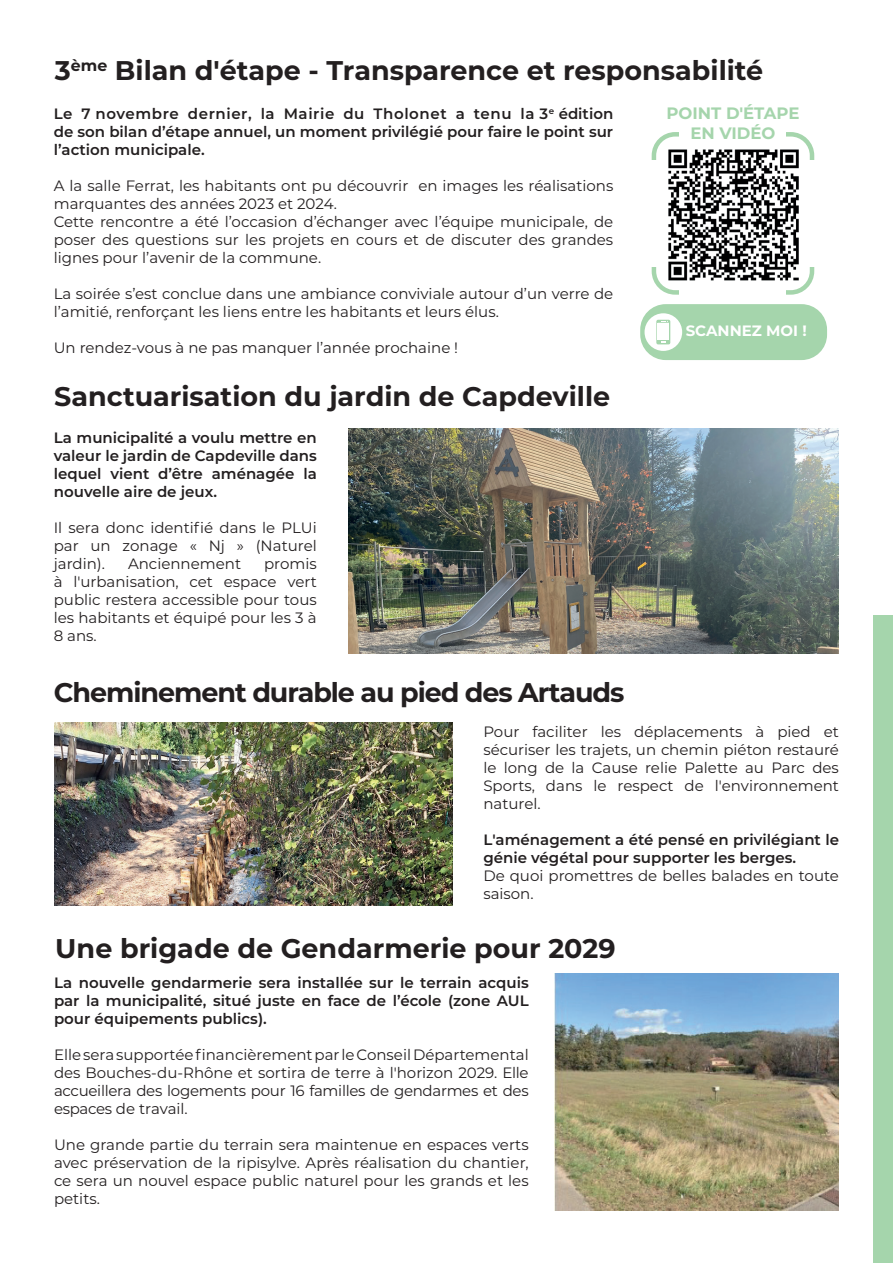
<style>
.page{position:relative;width:893px;height:1263px;background:#fff}
.page>*{position:absolute;margin:0;border:0;box-sizing:border-box;transform-origin:0 0}
.t1{font:700 27px "Montserrat";color:#231f20}
.t2{font:700 27px "Montserrat";letter-spacing:-.04em;color:#231f20}
.t3{font:700 16.5px/19.8px "Montserrat";color:#a5d5ac;text-align:center}
.t4{font:15px/18px "Montserrat";color:#231f20;text-align:justify}
.t5{font:600 15px/18px "Montserrat";color:#231f20;text-align:justify}
.t6{font:700 15px "Montserrat";color:#fff}
</style>
<div class="page">
<div style="left:652px;top:132px;width:162px;height:163px;border:4px solid #a5d5ac;border-radius:21px"></div>
<div style="left:614px;top:160px;width:238px;height:107px;background:#fff"></div>
<div style="left:680px;top:95px;width:106px;height:237px;background:#fff"></div>
<div style="left:874px;top:615px;width:19px;height:648px;background:#a5d5ac"></div>
<img style="left:668px;top:149px;width:131px;height:132px">
<img style="left:349px;top:428px;width:490px;height:225px">
<img style="left:54px;top:722px;width:399px;height:183px">
<img style="left:555px;top:974px;width:284px;height:236px">
<svg style="left:640px;top:304px;width:187px;height:56px;background:#b2dbb8"></svg>
<h1 class="t1" style="left:55px;top:51px;width:710px">3<sup>ème</sup> Bilan d'étape - Transparence et responsabilité</h1>
<p class="t5" style="left:54px;top:104px;width:561px">Le 7 novembre dernier, la Mairie du Tholonet a tenu la 3<sup>e</sup> édition de son bilan d’étape annuel, un moment privilégié pour faire le point sur l’action municipale.</p>
<p class="t4" style="left:54px;top:176px;width:561px;text-align:left">A la salle Ferrat, les habitants ont pu découvrir en images les réalisations marquantes des années 2023 et 2024.<br>Cette rencontre a été l’occasion d’échanger avec l’équipe municipale, de poser des questions sur les projets en cours et de discuter des grandes lignes pour l’avenir de la commune.</p>
<p class="t4" style="left:54px;top:284px;width:561px">La soirée s’est conclue dans une ambiance conviviale autour d’un verre de l’amitié, renforçant les liens entre les habitants et leurs élus.</p>
<p class="t4" style="left:54px;top:338px;width:406px">Un rendez-vous à ne pas manquer l’année prochaine !</p>
<h1 class="t1" style="left:54px;top:377px;width:558px">Sanctuarisation du jardin de Capdeville</h1>
<p class="t5" style="left:54px;top:428px;width:264px">La municipalité a voulu mettre en valeur le jardin de Capdeville dans lequel vient d’être aménagée la nouvelle aire de jeux.</p>
<p class="t4" style="left:54px;top:518px;width:264px">Il sera donc identifié dans le PLUi par un zonage « Nj » (Naturel jardin).</p>
<p class="t4" style="left:54px;top:554px;width:265px;text-indent:210px">promis à l'urbanisation, cet espace vert public restera accessible pour tous les habitants et équipé pour les 3 à 8 ans.</p>
<p class="t4" style="left:128px;top:554px;width:115px">Anciennement</p>
<p class="t3" style="left:666px;top:102px;width:135px">POINT D'ÉTAPE<br>EN VIDÉO</p>
<p class="t6" style="left:686px;top:320px;width:122px">SCANNEZ MOI !</p>
<h1 class="t2" style="left:54px;top:673px;width:572px">Cheminement durable au pied des Artauds</h1>
<p class="t4" style="left:483px;top:722px;width:357px">Pour faciliter les déplacements à pied et sécuriser les trajets, un chemin piéton restauré le long de la Cause relie Palette au Parc des Sports, dans le respect de l'environnement naturel.</p>
<p class="t5" style="left:483px;top:830px;width:357px">L'aménagement a été pensé en privilégiant le génie végétal pour supporter les berges.</p>
<p class="t4" style="left:483px;top:866px;width:357px">De quoi promettres de belles balades en toute saison.</p>
<h1 class="t1" style="left:55px;top:929px;width:562px">Une brigade de Gendarmerie pour 2029</h1>
<p class="t5" style="left:54px;top:973px;width:476px">La nouvelle gendarmerie sera installée sur le terrain acquis par la municipalité, situé juste en face de l’école (zone AUL pour équipements publics).</p>
<p class="t4" style="left:54px;top:1045px;width:476px">Elle sera supportée financièrement par le Conseil Départemental des Bouches-du-Rhône et sortira de terre à l'horizon 2029. Elle accueillera des logements pour 16 familles de gendarmes et des espaces de travail.</p>
<p class="t4" style="left:54px;top:1135px;width:476px">Une grande partie du terrain sera maintenue en espaces verts avec préservation de la ripisylve. Après réalisation du chantier, ce sera un nouvel espace public naturel pour les grands et les petits.</p>
</div>
